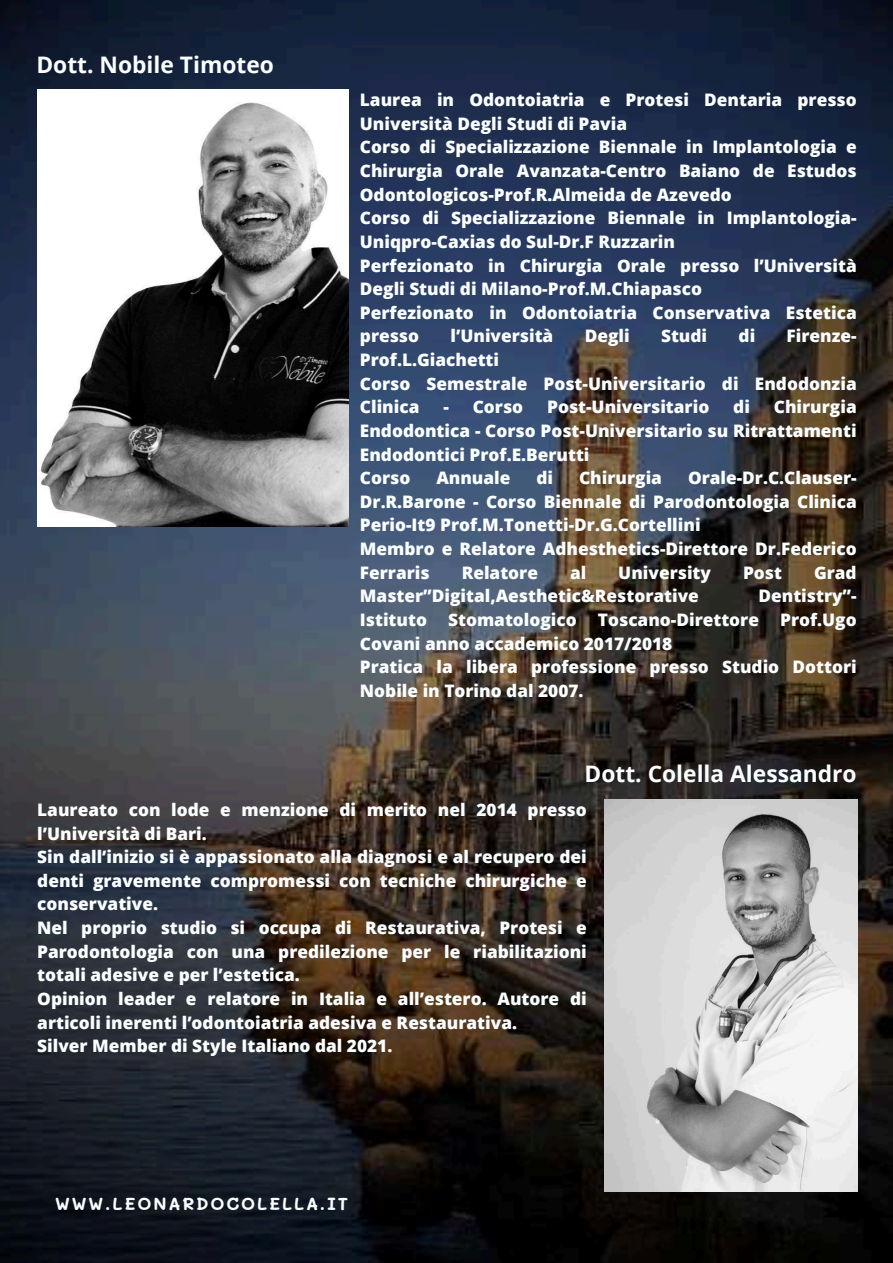
<style>
.page{position:relative;width:893px;height:1263px;background:#fff}
.page>*{position:absolute;margin:0;border:0;box-sizing:border-box;transform-origin:0 0}
.t1{font:700 22.8px "Open Sans";color:#fafeff}
.t2{font:700 17.4px "Mali";letter-spacing:.105em;color:#fafeff}
.t3{font:800 17.25px/23.6px "Open Sans";color:#fafeff}
</style>
<div class="page">
<img style="left:0;top:0;width:893px;height:1263px">
<img style="left:604px;top:799px;width:253px;height:392px">
<img style="left:37px;top:89px;width:311px;height:437px">
<div style="left:37px;top:89px;width:94px;height:142px;background:#fff"></div>
<h1 class="t1" style="left:36px;top:48px;width:239px">Dott. Nobile Timoteo</h1>
<p class="t3" style="left:360px;top:88px;width:498px">Laurea in Odontoiatria e Protesi Dentaria presso Università Degli Studi di Pavia<br>Corso di Specializzazione Biennale in Implantologia e Chirurgia Orale Avanzata-Centro Baiano de Estudos Odontologicos-Prof.R.Almeida de Azevedo<br>Corso di Specializzazione Biennale in Implantologia-Uniqpro-Caxias do Sul-Dr.F Ruzzarin<br>Perfezionato in Chirurgia Orale presso l’Università Degli Studi di Milano-Prof.M.Chiapasco<br>Perfezionato in Odontoiatria Conservativa Estetica presso</p>
<p class="t3" style="left:450px;top:324px;width:104px">l’Università</p>
<p class="t3" style="left:585px;top:324px;width:46px">Degli</p>
<p class="t3" style="left:661px;top:324px;width:48px">Studi</p>
<p class="t3" style="left:738px;top:324px;width:18px">di</p>
<p class="t3" style="left:786px;top:324px;width:72px">Firenze-</p>
<p class="t3" style="left:360px;top:347px;width:498px">Prof.L.Giachetti<br>Corso Semestrale Post-Universitario di Endodonzia<br>Clinica</p>
<p class="t3" style="left:360px;top:395px;width:498px;text-indent:414px">Chirurgia<br>Endodontica - Corso Post-Universitario su Ritrattamenti<br>Endodontici Prof.E.Berutti<br>Corso</p>
<p class="t3" style="left:443px;top:395px;width:81px">- Corso</p>
<p class="t3" style="left:547px;top:395px;width:164px">Post-Universitario</p>
<p class="t3" style="left:733px;top:395px;width:18px">di</p>
<p class="t3" style="left:436px;top:466px;width:76px">Annuale</p>
<p class="t3" style="left:536px;top:466px;width:18px">di</p>
<p class="t3" style="left:579px;top:466px;width:84px">Chirurgia</p>
<p class="t3" style="left:360px;top:466px;width:498px;text-indent:328px">Orale-Dr.C.Clauser-Dr.R.Barone - Corso Biennale di Parodontologia Clinica Perio-It9 Prof.M.Tonetti-Dr.G.Cortellini<br>Membro e Relatore Adhesthetics-Direttore Dr.Federico Ferraris</p>
<p class="t3" style="left:462px;top:560px;width:78px">Relatore</p>
<p class="t3" style="left:570px;top:560px;width:18px">al</p>
<p class="t3" style="left:618px;top:560px;width:94px">University</p>
<p class="t3" style="left:743px;top:560px;width:40px">Post</p>
<p class="t3" style="left:814px;top:560px;width:44px">Grad</p>
<p class="t3" style="left:360px;top:584px;width:340px">Master”Digital,Aesthetic&amp;Restorative</p>
<p class="t3" style="left:360px;top:584px;width:498px;text-indent:398px">Dentistry”- Istituto Stomatologico Toscano-Direttore Prof.Ugo Covani anno accademico 2017/2018<br>Pratica la libera professione presso Studio Dottori Nobile in Torino dal 2007.</p>
<h1 class="t1" style="left:584px;top:758px;width:273px">Dott. Colella Alessandro</h1>
<p class="t3" style="left:37px;top:797px;width:551px">Laureato con lode e menzione di merito nel 2014 presso l’Università di Bari.<br>Sin dall’inizio si è appassionato alla diagnosi e al recupero dei denti gravemente compromessi con tecniche chirurgiche e conservative.<br>Nel proprio studio si occupa di Restaurativa, Protesi e Parodontologia con una predilezione per le riabilitazioni totali adesive e per l’estetica.<br>Opinion leader e relatore in Italia e all’estero. Autore di articoli inerenti l’odontoiatria adesiva e Restaurativa.<br>Silver Member di Style Italiano dal 2021.</p>
<p class="t2" style="left:55px;top:1191px;width:294px">WWW.LEONARDOCOLELLA.IT</p>
</div>
